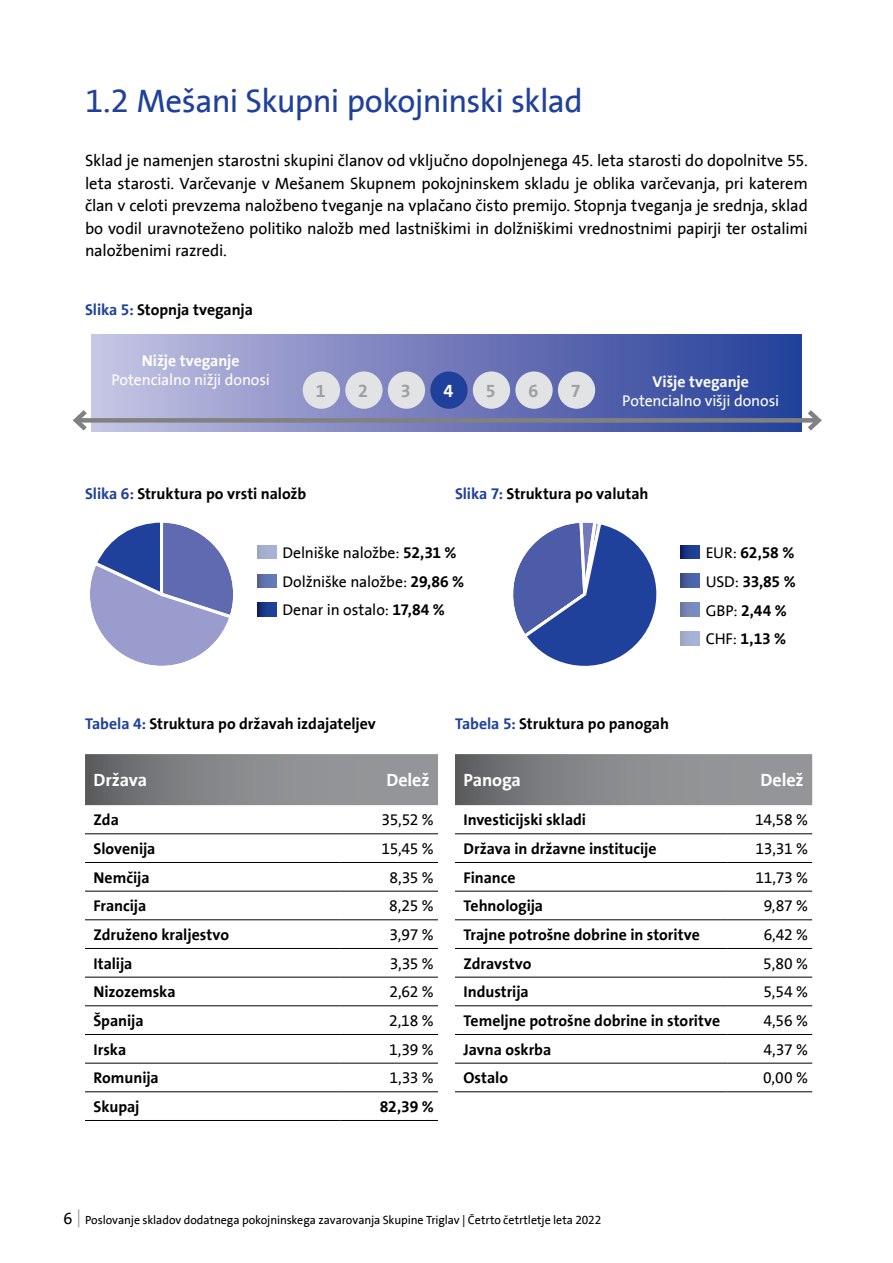
<style>
.page{position:relative;width:893px;height:1263px;background:#fff}
.page>*{position:absolute;margin:0;border:0;box-sizing:border-box;transform-origin:0 0}
.t1{font:33px "Triglav The Sans";letter-spacing:-.025em;color:#20419b}
.t2{font:700 18px "Triglav The Sans";letter-spacing:-.005em;color:#fff}
.t3{font:700 18px "Triglav The Sans";color:#9d9fa2}
.t4{font:16.5px/22.5px "Triglav The Sans";letter-spacing:-.015em;color:#000;text-align:justify}
.t5{font:700 15.75px/28.8px "Triglav The Sans";letter-spacing:-.005em;color:#000}
.t6{font:15.75px/28.8px "Triglav The Sans";letter-spacing:-.015em;color:#000}
.t7{font:15.75px "Triglav The Sans";letter-spacing:-.01em;color:#fff}
.t8{font:700 15.75px "Triglav The Sans";letter-spacing:-.005em;color:#fff}
.t9{font:12px "Triglav The Sans";letter-spacing:-.01em;color:#000}
.s1{color:#20419b}
.s2{font-weight:700}
.s3{font-weight:400}
.s4{font-size:16.5px}
</style>
<div class="page">
<svg style="left:78px;top:1209px;width:1px;height:18px"></svg>
<div style="left:91px;top:335px;width:710px;height:96px;background:linear-gradient(to right,#c4bfe1,#243c97)"></div>
<div style="left:76px;top:418px;width:742px;height:5px;background:#828181"></div>
<svg style="left:72px;top:405px;width:20px;height:27px"></svg>
<svg style="left:803px;top:410px;width:19px;height:21px"></svg>
<div style="left:303px;top:371px;width:37px;height:38px;background:#e2e3e4;border-radius:50%"></div>
<div style="left:345px;top:371px;width:38px;height:38px;background:#e2e3e4;border-radius:50%"></div>
<div style="left:388px;top:371px;width:37px;height:38px;background:#e2e3e4;border-radius:50%"></div>
<div style="left:430px;top:371px;width:38px;height:38px;background:#20419b;border-radius:50%"></div>
<div style="left:473px;top:371px;width:37px;height:38px;background:#e2e3e4;border-radius:50%"></div>
<div style="left:515px;top:371px;width:38px;height:38px;background:#e2e3e4;border-radius:50%"></div>
<div style="left:558px;top:371px;width:37px;height:38px;background:#e2e3e4;border-radius:50%"></div>
<svg style="left:258px;top:545px;width:18px;height:14px"></svg>
<svg style="left:258px;top:574px;width:18px;height:14px"></svg>
<svg style="left:258px;top:603px;width:18px;height:13px"></svg>
<svg style="left:85px;top:754px;width:353px;height:51px;background:#858689"></svg>
<hr style="left:85px;top:833px;width:255px;height:1px;background:#000">
<hr style="left:340px;top:833px;width:98px;height:1px;background:#000">
<hr style="left:85px;top:862px;width:255px;height:1px;background:#000">
<hr style="left:340px;top:862px;width:98px;height:1px;background:#000">
<hr style="left:85px;top:891px;width:255px;height:1px;background:#000">
<hr style="left:340px;top:891px;width:98px;height:1px;background:#000">
<hr style="left:85px;top:919px;width:255px;height:1px;background:#000">
<hr style="left:340px;top:919px;width:98px;height:1px;background:#000">
<hr style="left:85px;top:948px;width:255px;height:1px;background:#000">
<hr style="left:340px;top:948px;width:98px;height:1px;background:#000">
<hr style="left:85px;top:977px;width:255px;height:1px;background:#000">
<hr style="left:340px;top:977px;width:98px;height:1px;background:#000">
<hr style="left:85px;top:1005px;width:255px;height:1px;background:#000">
<hr style="left:340px;top:1005px;width:98px;height:1px;background:#000">
<hr style="left:85px;top:1034px;width:255px;height:1px;background:#000">
<hr style="left:340px;top:1034px;width:98px;height:1px;background:#000">
<hr style="left:85px;top:1063px;width:255px;height:1px;background:#000">
<hr style="left:340px;top:1063px;width:98px;height:1px;background:#000">
<hr style="left:85px;top:1091px;width:255px;height:1px;background:#000">
<hr style="left:340px;top:1091px;width:98px;height:1px;background:#000">
<hr style="left:85px;top:1120px;width:255px;height:1px;background:#000">
<hr style="left:340px;top:1120px;width:98px;height:1px;background:#000">
<svg style="left:681px;top:632px;width:18px;height:13px"></svg>
<svg style="left:455px;top:754px;width:357px;height:51px;background:#858689"></svg>
<hr style="left:455px;top:833px;width:272px;height:1px;background:#000">
<hr style="left:727px;top:833px;width:85px;height:1px;background:#000">
<hr style="left:455px;top:862px;width:272px;height:1px;background:#000">
<hr style="left:727px;top:862px;width:85px;height:1px;background:#000">
<hr style="left:455px;top:891px;width:272px;height:1px;background:#000">
<hr style="left:727px;top:891px;width:85px;height:1px;background:#000">
<hr style="left:455px;top:919px;width:272px;height:1px;background:#000">
<hr style="left:727px;top:919px;width:85px;height:1px;background:#000">
<hr style="left:455px;top:948px;width:272px;height:1px;background:#000">
<hr style="left:727px;top:948px;width:85px;height:1px;background:#000">
<hr style="left:455px;top:977px;width:272px;height:1px;background:#000">
<hr style="left:727px;top:977px;width:85px;height:1px;background:#000">
<hr style="left:455px;top:1005px;width:272px;height:1px;background:#000">
<hr style="left:727px;top:1005px;width:85px;height:1px;background:#000">
<hr style="left:455px;top:1034px;width:272px;height:1px;background:#000">
<hr style="left:727px;top:1034px;width:85px;height:1px;background:#000">
<hr style="left:455px;top:1063px;width:272px;height:1px;background:#000">
<hr style="left:727px;top:1063px;width:85px;height:1px;background:#000">
<hr style="left:455px;top:1091px;width:272px;height:1px;background:#000">
<hr style="left:727px;top:1091px;width:85px;height:1px;background:#000">
<svg style="left:681px;top:574px;width:18px;height:14px"></svg>
<svg style="left:681px;top:545px;width:18px;height:14px"></svg>
<svg style="left:681px;top:603px;width:18px;height:13px"></svg>
<svg style="left:90px;top:522px;width:143px;height:144px"></svg>
<svg style="left:513px;top:522px;width:144px;height:144px"></svg>
<h1 class="t1" style="left:85px;top:83px;width:499px">1.2 Mešani Skupni pokojninski sklad</h1>
<p class="t4" style="left:85px;top:150px;width:724px">Sklad je namenjen starostni skupini članov od vključno dopolnjenega 45. leta starosti do dopolnitve 55. leta starosti. Varčevanje v Mešanem Skupnem pokojninskem skladu je oblika varčevanja, pri katerem član v celoti prevzema naložbeno tveganje na vplačano čisto premijo. Stopnja tveganja je srednja, sklad bo vodil uravnoteženo politiko naložb med lastniškimi in dolžniškimi vrednostnimi papirji ter ostalimi naložbenimi razredi.</p>
<p class="t5" style="left:85px;top:295px;width:169px"><span class="s1">Slika 5:</span> Stopnja tveganja</p>
<p class="t8" style="left:142px;top:352px;width:99px">Nižje tveganje</p>
<p class="t7" style="left:112px;top:371px;width:160px">Potencialno nižji donosi</p>
<p class="t8" style="left:653px;top:373px;width:98px">Višje tveganje</p>
<p class="t7" style="left:622px;top:392px;width:159px">Potencialno višji donosi</p>
<p class="t3" style="left:316px;top:380px;width:11px">1</p>
<p class="t3" style="left:358px;top:380px;width:11px">2</p>
<p class="t3" style="left:401px;top:380px;width:11px">3</p>
<p class="t2" style="left:443px;top:380px;width:11px">4</p>
<p class="t3" style="left:486px;top:380px;width:11px">5</p>
<p class="t3" style="left:528px;top:380px;width:11px">6</p>
<p class="t3" style="left:571px;top:380px;width:11px">7</p>
<p class="t5" style="left:85px;top:480px;width:223px"><span class="s1">Slika 6:</span> Struktura po vrsti naložb</p>
<p class="t5" style="left:455px;top:480px;width:195px"><span class="s1">Slika 7:</span> Struktura po valutah</p>
<p class="t6" style="left:283px;top:539px;width:183px">Delniške naložbe: <span class="s2">52,31 %<br></span>Dolžniške naložbe: <span class="s2">29,86 %<br></span>Denar in ostalo: <span class="s2">17,84 %</span></p>
<p class="t5" style="left:85px;top:709px;width:292px"><span class="s1">Tabela 4:</span> Struktura po državah izdajateljev</p>
<p class="t5" style="left:455px;top:709px;width:216px"><span class="s1">Tabela 5:</span> Struktura po panogah</p>
<p class="t5" style="left:706px;top:538px;width:91px"><span class="s3">EUR:</span> 62,58 %<br><span class="s3">USD:</span> 33,85 %</p>
<p class="t5" style="left:706px;top:596px;width:83px"><span class="s3">GBP:</span> 2,44 %<br><span class="s3">CHF:</span> 1,13 %</p>
<p class="t2" style="left:94px;top:770px;width:55px">Država</p>
<p class="t2" style="left:386px;top:770px;width:45px">Delež</p>
<p class="t5" style="left:94px;top:806px;width:27px">Zda</p>
<p class="t6" style="left:382px;top:806px;width:54px">35,52 %</p>
<p class="t5" style="left:94px;top:834px;width:63px">Slovenija</p>
<p class="t6" style="left:381px;top:835px;width:54px">15,45 %</p>
<p class="t5" style="left:94px;top:863px;width:58px">Nemčija</p>
<p class="t6" style="left:389px;top:863px;width:46px">8,35 %</p>
<p class="t5" style="left:94px;top:892px;width:54px">Francija</p>
<p class="t6" style="left:389px;top:892px;width:46px">8,25 %</p>
<p class="t5" style="left:94px;top:920px;width:137px">Združeno kraljestvo</p>
<p class="t6" style="left:390px;top:921px;width:46px">3,97 %</p>
<p class="t5" style="left:94px;top:949px;width:40px">Italija</p>
<p class="t6" style="left:390px;top:949px;width:46px">3,35 %</p>
<p class="t5" style="left:94px;top:978px;width:84px">Nizozemska</p>
<p class="t6" style="left:389px;top:978px;width:46px">2,62 %</p>
<p class="t5" style="left:94px;top:1006px;width:52px">Španija</p>
<p class="t6" style="left:389px;top:1007px;width:46px">2,18 %</p>
<p class="t5" style="left:94px;top:1035px;width:34px">Irska</p>
<p class="t6" style="left:389px;top:1035px;width:46px">1,39 %</p>
<p class="t5" style="left:94px;top:1064px;width:67px">Romunija</p>
<p class="t6" style="left:390px;top:1064px;width:46px">1,33 %</p>
<p class="t5" style="left:94px;top:1092px;width:47px">Skupaj</p>
<p class="t5" style="left:380px;top:1092px;width:55px">82,39 %</p>
<p class="t2" style="left:463px;top:770px;width:59px">Panoga</p>
<p class="t2" style="left:761px;top:770px;width:45px">Delež</p>
<p class="t5" style="left:463px;top:806px;width:124px">Investicijski skladi</p>
<p class="t6" style="left:755px;top:806px;width:54px">14,58 %</p>
<p class="t5" style="left:463px;top:834px;width:194px">Država in državne institucije</p>
<p class="t6" style="left:756px;top:835px;width:54px">13,31 %</p>
<p class="t5" style="left:463px;top:863px;width:54px">Finance</p>
<p class="t6" style="left:755px;top:863px;width:54px">11,73 %</p>
<p class="t5" style="left:463px;top:892px;width:81px">Tehnologija</p>
<p class="t6" style="left:764px;top:892px;width:46px">9,87 %</p>
<p class="t5" style="left:463px;top:920px;width:238px">Trajne potrošne dobrine in storitve</p>
<p class="t6" style="left:764px;top:921px;width:46px">6,42 %</p>
<p class="t5" style="left:463px;top:949px;width:69px">Zdravstvo</p>
<p class="t6" style="left:763px;top:949px;width:46px">5,80 %</p>
<p class="t5" style="left:463px;top:978px;width:67px">Industrija</p>
<p class="t6" style="left:763px;top:978px;width:46px">5,54 %</p>
<p class="t5" style="left:463px;top:1006px;width:258px">Temeljne potrošne dobrine in storitve</p>
<p class="t6" style="left:763px;top:1007px;width:46px">4,56 %</p>
<p class="t5" style="left:463px;top:1035px;width:89px">Javna oskrba</p>
<p class="t6" style="left:764px;top:1035px;width:46px">4,37 %</p>
<p class="t5" style="left:463px;top:1064px;width:46px">Ostalo</p>
<p class="t6" style="left:763px;top:1064px;width:46px">0,00 %</p>
<p class="t9" style="left:63px;top:1213px;width:539px"><span class="s4">6</span> Poslovanje skladov dodatnega pokojninskega zavarovanja Skupine Triglav | Četrto četrtletje leta 2022</p>
</div>
